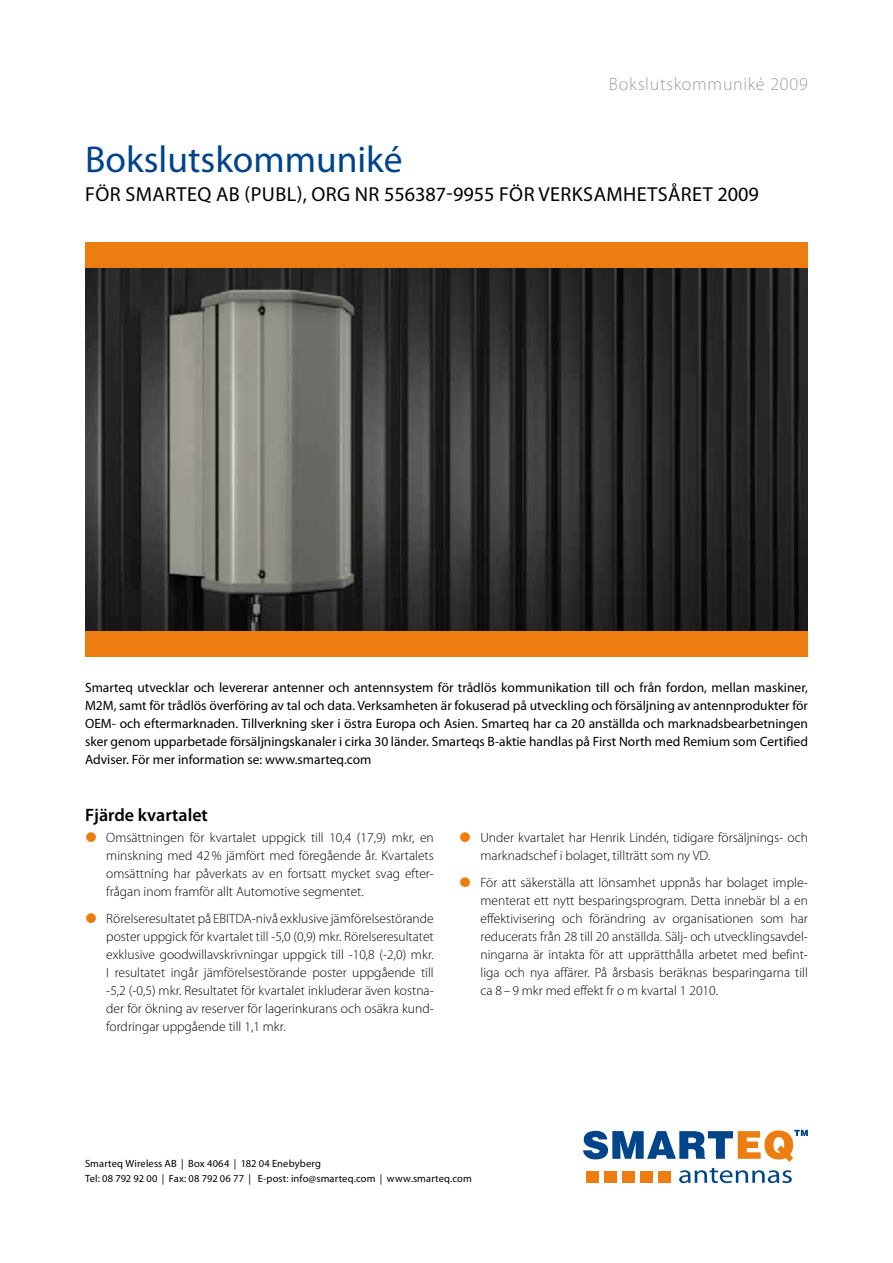
<style>
.page{position:relative;width:893px;height:1263px;background:#fff}
.page>*{position:absolute;margin:0;border:0;box-sizing:border-box;transform-origin:0 0}
.t1{font:37.5px "Myriad Pro";color:#004489}
.t2{font:20.25px "Myriad Pro";letter-spacing:.02em;color:#000}
.t3{font:300 18px "Myriad Pro";letter-spacing:.035em;color:#9c9e9f}
.t4{font:600 18px "Myriad Pro";color:#000}
.t5{font:300 13.5px/18px "Myriad Pro";color:#000;text-align:justify}
.t6{font:13.5px/18px "Myriad Pro";color:#000;text-align:justify}
.t7{font:10.5px/15px "Myriad Pro";letter-spacing:.015em;color:#000}
</style>
<div class="page">
<img style="left:85px;top:268px;width:723px;height:363px">
<div style="left:586px;top:1171px;width:12px;height:12px;background:#ee7d11"></div>
<div style="left:604px;top:1171px;width:13px;height:12px;background:#ee7d11"></div>
<div style="left:622px;top:1171px;width:13px;height:12px;background:#ee7d11"></div>
<div style="left:640px;top:1171px;width:13px;height:12px;background:#ee7d11"></div>
<div style="left:658px;top:1171px;width:13px;height:12px;background:#ee7d11"></div>
<svg style="left:679px;top:1168px;width:113px;height:15px"></svg>
<svg style="left:583px;top:1130px;width:225px;height:32px"></svg>
<div style="left:85px;top:242px;width:723px;height:26px;background:#ee7d11"></div>
<div style="left:85px;top:631px;width:723px;height:25px;background:#ee7d11"></div>
<h3 class="t3" style="left:609px;top:73px;width:201px">Bokslutskommuniké 2009</h3>
<h1 class="t1" style="left:85px;top:136px;width:319px">Bokslutskommuniké</h1>
<h2 class="t2" style="left:85px;top:181px;width:675px">för Smarteq AB (publ), org nr 556387-9955 för verksamhetsåret 2009</h2>
<p class="t6" style="left:85px;top:678px;width:724px">Smarteq utvecklar och levererar antenner och antennsystem för trådlös kommunikation till och från fordon, mellan maskiner, M2M, samt för trådlös överföring av tal och data. Verksamheten är fokuserad på utveckling och försäljning av antennprodukter för OEM</p>
<p class="t6" style="left:85px;top:714px;width:724px;text-indent:27px">- och eftermarknaden. Tillverkning sker i östra Europa och Asien. Smarteq har ca 20 anställda och marknadsbearbetningen sker genom upparbetade försäljningskanaler i cirka 30 länder. Smarteqs B-aktie handlas på First North med Remium som Certified Adviser. För mer information se: www.smarteq.com</p>
<h3 class="t4" style="left:85px;top:804px;width:124px">Fjärde kvartalet</h3>
<p class="t5" style="left:106px;top:829px;width:329px">Omsättningen för kvartalet uppgick till 10,4 (17,9) mkr, en minskning med 42% jämfört med föregående år. Kvartalets omsättning har påverkats av en fortsatt mycket svag efter&shy;frågan inom framför allt Automotive segmentet.</p>
<p class="t5" style="left:106px;top:910px;width:329px">Rörelseresultatet på EBITDA-nivå exklusive jämförelsestörande poster uppgick för kvartalet till -5,0 (0,9) mkr. Rörelseresultatet exklusive goodwillavskrivningar uppgick till -10,8 (-2,0) mkr.<br>I resultatet ingår jämförelsestörande poster uppgående till -5,2 (-0,5) mkr. Resultatet för kvartalet inkluderar även kostna&shy;der för ökning av reserver för lagerinkurans och osäkra kund&shy;fordringar uppgående till 1,1 mkr.</p>
<p class="t5" style="left:480px;top:829px;width:329px">Under kvartalet har Henrik Lindén, tidigare försäljnings- och marknadschef i bolaget, tillträtt som ny VD.</p>
<p class="t5" style="left:480px;top:874px;width:329px">För att säkerställa att lönsamhet uppnås har bolaget imple&shy;menterat ett nytt besparingsprogram. Detta innebär bl a en effektivisering och förändring av organisationen som har reducerats från 28 till 20 anställda. Sälj- och utvecklingsavdel&shy;ningarna är intakta för att upprätthålla arbetet med befint&shy;liga och nya affärer. På årsbasis beräknas besparingarna till ca 8–9 mkr med effekt fr o m kvartal 1 2010.</p>
<p class="t7" style="left:85px;top:1156px;width:388px">Smarteq Wireless AB | Box 4064 | 182 04 Enebyberg<br>Tel: 08 792 92 00 | Fax: 08 792 06 77 | E-post: info@smarteq.com | www.smarteq.com</p>
</div>
